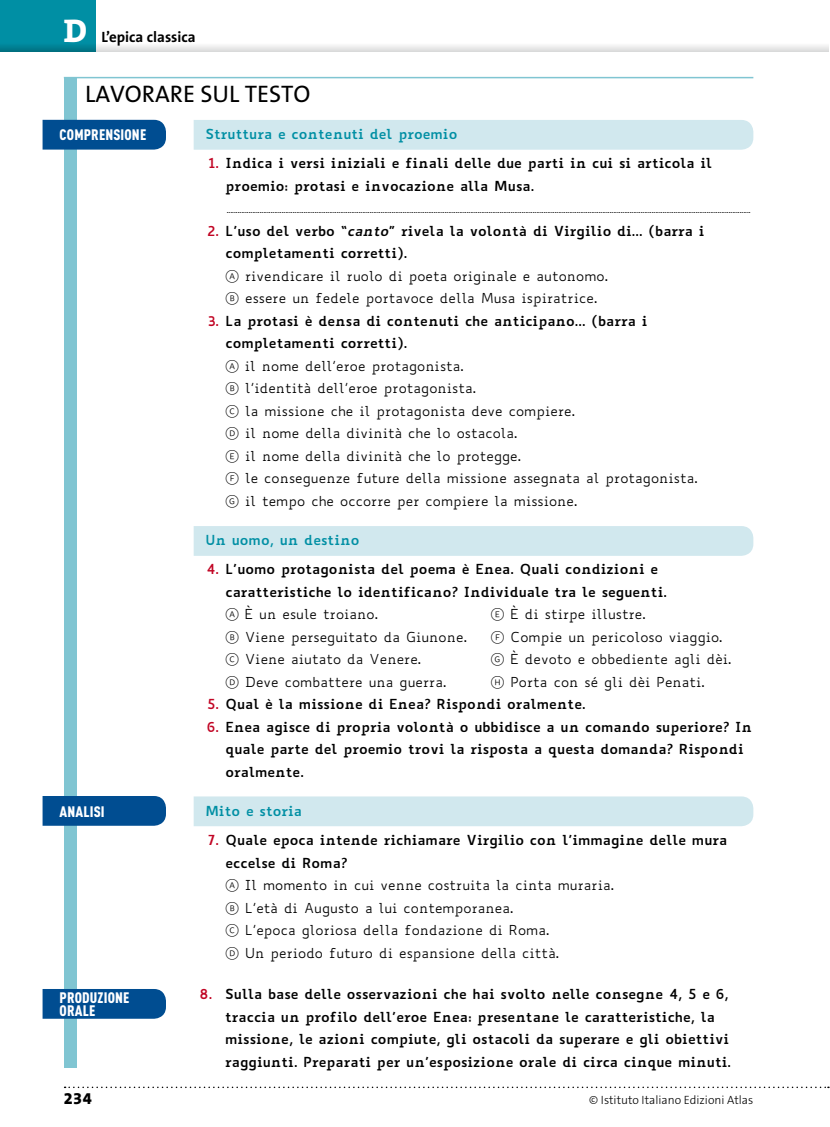
<style>
.page{position:relative;width:830px;height:1127px;background:#fff}
.page>*{position:absolute;margin:0;border:0;box-sizing:border-box;transform-origin:0 0}
.t1{font:24px "The Sans B5 Plain";color:#000}
.t2{font:800 16.5px "The Sans B8";color:#000}
.t3{font:900 condensed 15px/13.5px "DIN Pro";letter-spacing:.01em;color:#fff}
.t4{font:700 15px "The Sans B7";color:#000}
.t5{font:13.5px/22.5px "Biancoenero";color:#000}
.t6{font:700 13.5px/22.5px "Biancoenero";color:#000}
.t7{font:700 13.5px "Biancoenero";color:#008fa4}
.t8{font:300 12px "The Sans B3";color:#000}
.t9{font:7.5px "Biancoenero";color:#000}
.s1{font-family:"The Serif B8";font-weight:800;font-size:33px;color:#fff}
.s2{color:#c10524}
.s3{font-weight:700;color:#c10524}
.s4{font-weight:700}
.s5{font-weight:700;font-style:italic}
.s6{font-family:"Whitney Index White Round Lt 1"}
.s7{font-family:"Whitney Index White Round Lt 1";font-weight:400}
.s8{font-weight:400}
</style>
<div class="page">
<div style="left:96px;top:43px;width:732px;height:8px;background:#ededed"></div>
<div style="left:0;top:0;width:96px;height:51px;background:#008fa4"></div>
<div style="left:0;top:43px;width:96px;height:8px;background:#008093"></div>
<svg style="left:65px;top:1086px;width:763px;height:2px"></svg>
<div style="left:64px;top:77px;width:13px;height:990px;background:#80c5d2"></div>
<div style="left:43px;top:120px;width:123px;height:30px;background:#004d91"></div>
<div style="left:193px;top:120px;width:560px;height:30px;background:#d1e8ee"></div>
<div style="left:193px;top:526px;width:560px;height:30px;background:#d1e8ee"></div>
<div style="left:43px;top:796px;width:123px;height:30px;background:#004d91"></div>
<div style="left:193px;top:796px;width:560px;height:30px;background:#d1e8ee"></div>
<div style="left:43px;top:989px;width:123px;height:30px;background:#004d91"></div>
<hr style="left:64px;top:77px;width:689px;height:1px;background:#80c5d2">
<p class="t4" style="left:64px;top:29px;width:133px"><span class="s1">D</span> L’epica classica</p>
<h1 class="t1" style="left:85px;top:81px;width:227px">LAVORARE SUL TESTO</h1>
<p class="t3" style="left:60px;top:128px;width:88px">COMPRENSIONE</p>
<p class="t7" style="left:205px;top:122px;width:253px">Struttura e contenuti del proemio</p>
<p class="t6" style="left:225px;top:150px;width:488px;text-indent:-17px"><span class="s2">1.</span> Indica i versi iniziali e finali delle due parti in cui si articola il proemio: protasi e invocazione alla Musa.</p>
<p class="t9" style="left:227px;top:205px;width:525px">..............................................................................................................................................................................................................................................................................................</p>
<p class="t5" style="left:225px;top:219px;width:480px;text-indent:-18px"><span class="s3">2.</span> <span class="s4">L’uso del verbo “</span><span class="s5">canto</span><span class="s4">” rivela la volontà di Virgilio di... (barra i completamenti corretti).<br></span><span class="s6">A</span> rivendicare il ruolo di poeta originale e autonomo.<br><span class="s6">B</span> essere un fedele portavoce della Musa ispiratrice.</p>
<p class="t5" style="left:225px;top:309px;width:473px;text-indent:-18px"><span class="s3">3.</span> <span class="s4">La protasi è densa di contenuti che anticipano... (barra i completamenti corretti).<br></span><span class="s6">A</span> il nome dell’eroe protagonista.<br><span class="s6">B</span> l’identità dell’eroe protagonista.<br><span class="s6">C</span> la missione che il protagonista deve compiere.<br><span class="s6">D</span> il nome della divinità che lo ostacola.<br><span class="s6">E</span> il nome della divinità che lo protegge.<br><span class="s6">F</span> le conseguenze future della missione assegnata al protagonista.<br><span class="s6">G</span> il tempo che occorre per compiere la missione.</p>
<p class="t7" style="left:205px;top:528px;width:155px">Un uomo, un destino</p>
<p class="t6" style="left:225px;top:556px;width:442px;text-indent:-19px"><span class="s2">4.</span> L’uomo protagonista del poema è Enea. Quali condizioni e caratteristiche lo identificano? Individuale tra le seguenti.<br><span class="s7">A</span> <span class="s8">È un esule troiano.</span></p>
<p class="t5" style="left:490px;top:603px;width:156px"><span class="s6">E</span> È di stirpe illustre.</p>
<p class="t5" style="left:225px;top:625px;width:243px"><span class="s6">B</span> Viene perseguitato da Giunone.</p>
<p class="t5" style="left:490px;top:625px;width:233px"><span class="s6">F</span> Compie un pericoloso viaggio.</p>
<p class="t5" style="left:225px;top:648px;width:197px"><span class="s6">C</span> Viene aiutato da Venere.</p>
<p class="t5" style="left:490px;top:648px;width:242px"><span class="s6">G</span> È devoto e obbediente agli dèi.</p>
<p class="t5" style="left:225px;top:670px;width:222px"><span class="s6">D</span> Deve combattere una guerra.</p>
<p class="t5" style="left:490px;top:670px;width:215px"><span class="s6">H</span> Porta con sé gli dèi Penati.</p>
<p class="t6" style="left:207px;top:691px;width:380px"><span class="s2">5.</span> Qual è la missione di Enea? Rispondi oralmente.</p>
<p class="t6" style="left:225px;top:714px;width:528px;text-indent:-19px"><span class="s2">6.</span> Enea agisce di propria volontà o ubbidisce a un comando superiore? In quale parte del proemio trovi la risposta a questa domanda? Rispondi oralmente.</p>
<p class="t3" style="left:60px;top:804px;width:46px">ANALISI</p>
<p class="t7" style="left:205px;top:799px;width:98px">Mito e storia</p>
<p class="t3" style="left:60px;top:990px;width:71px">PRODUZIONE<br>ORALE</p>
<p class="t5" style="left:225px;top:829px;width:503px;text-indent:-18px"><span class="s3">7.</span> <span class="s4">Quale epoca intende richiamare Virgilio con l’immagine delle mura eccelse di Roma?<br></span><span class="s6">A</span> Il momento in cui venne costruita la cinta muraria.<br><span class="s6">B</span> L’età di Augusto a lui contemporanea.<br><span class="s6">C</span> L’epoca gloriosa della fondazione di Roma.<br><span class="s6">D</span> Un periodo futuro di espansione della città.</p>
<p class="t6" style="left:225px;top:981px;width:507px;text-indent:-26px"><span class="s2">8.</span> Sulla base delle osservazioni che hai svolto nelle consegne 4, 5 e 6, traccia un profilo dell’eroe Enea: presentane le caratteristiche, la missione, le azioni compiute, gli ostacoli da superare e gli obiettivi raggiunti. Preparati per un’esposizione orale di circa cinque minuti.</p>
<p class="t2" style="left:64px;top:1089px;width:29px">234</p>
<p class="t8" style="left:589px;top:1093px;width:165px">© Istituto Italiano Edizioni Atlas</p>
</div>
